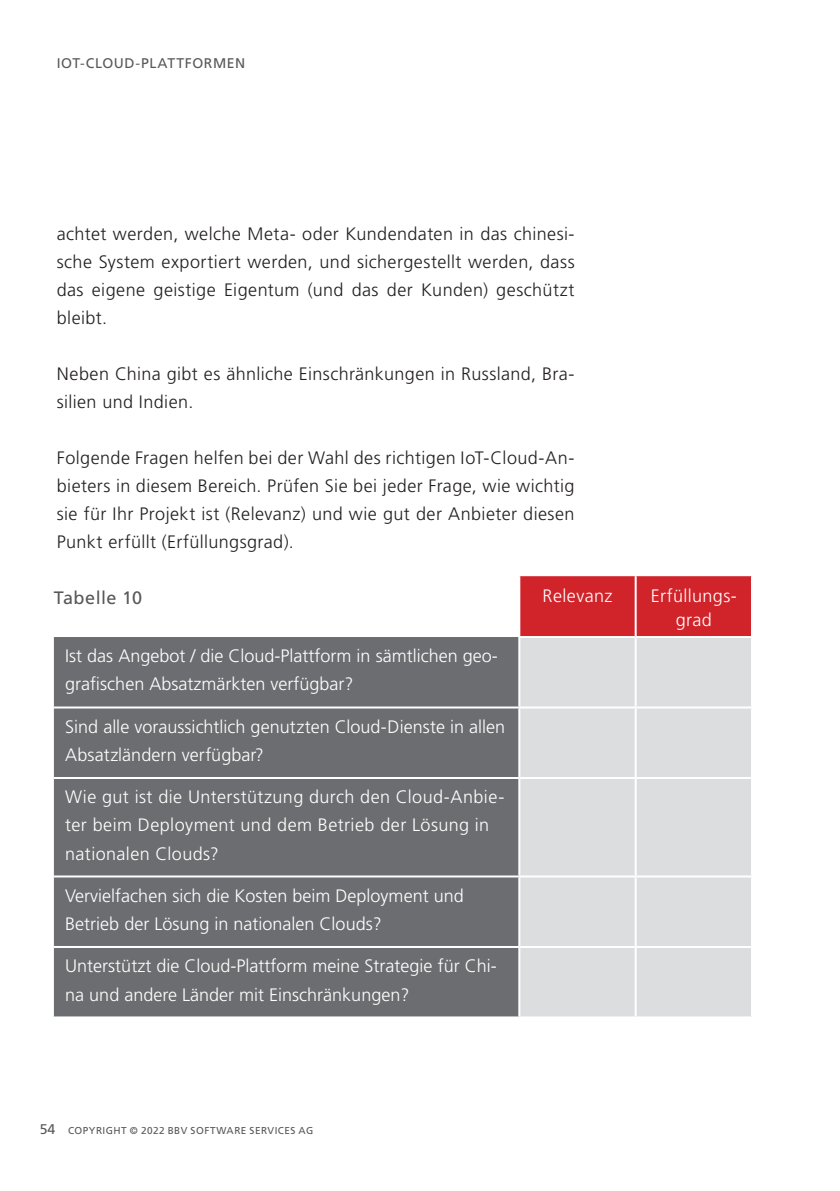
<style>
.page{position:relative;width:840px;height:1191px;background:#fff}
.page>*{position:absolute;margin:0;border:0;box-sizing:border-box;transform-origin:0 0}
.t1{font:300 18px/28px "Frutiger";letter-spacing:.02em;color:#231f20;text-align:justify}
.t2{font:300 18px/28px "Frutiger";color:#fff}
.t3{font:300 18px/28px "Frutiger";letter-spacing:.025em;color:#fff}
.t4{font:300 18px/24px "Frutiger";letter-spacing:.02em;color:#fff;text-align:center}
.t5{font:18px "Frutiger";letter-spacing:.025em;color:#57585a}
.t6{font:14px "Frutiger";letter-spacing:.04em;color:#57585a}
.t7{font:10px "Frutiger";letter-spacing:.045em;color:#57585a}
.s1{font-size:14px}
</style>
<div class="page">
<div style="left:520px;top:576px;width:230px;height:60px;background:#d1232a"></div>
<div style="left:54px;top:637px;width:464px;height:379px;background:#6c6d70"></div>
<div style="left:520px;top:638px;width:230px;height:378px;background:#dcdddf"></div>
<hr style="left:54px;top:946px;width:465px;height:2px;background:#fff">
<hr style="left:519px;top:946px;width:116px;height:2px;background:#fff">
<hr style="left:635px;top:946px;width:117px;height:2px;background:#fff">
<hr style="left:634px;top:638px;width:2px;height:68px;background:#fff">
<hr style="left:634px;top:708px;width:2px;height:69px;background:#fff">
<hr style="left:634px;top:779px;width:2px;height:96px;background:#fff">
<hr style="left:634px;top:877px;width:2px;height:69px;background:#fff">
<hr style="left:634px;top:948px;width:2px;height:68px;background:#fff">
<hr style="left:634px;top:576px;width:2px;height:60px;background:#fff">
<hr style="left:54px;top:706px;width:465px;height:2px;background:#fff">
<hr style="left:519px;top:706px;width:116px;height:2px;background:#fff">
<hr style="left:635px;top:706px;width:117px;height:2px;background:#fff">
<hr style="left:54px;top:777px;width:465px;height:2px;background:#fff">
<hr style="left:519px;top:777px;width:116px;height:2px;background:#fff">
<hr style="left:635px;top:777px;width:117px;height:2px;background:#fff">
<hr style="left:54px;top:875px;width:465px;height:2px;background:#fff">
<hr style="left:519px;top:875px;width:116px;height:2px;background:#fff">
<hr style="left:635px;top:875px;width:117px;height:2px;background:#fff">
<hr style="left:839px;top:0;width:1px;height:1191px;background:#939598">
<p class="t6" style="left:57px;top:54px;width:190px">IOT-CLOUD-PLATTFORMEN</p>
<p class="t1" style="left:57px;top:220px;width:519px">achtet werden, welche Meta- oder Kundendaten in das chinesi&shy;sche System exportiert werden, und sichergestellt werden, dass das eigene geistige Eigentum (und das der Kunden) geschützt bleibt.</p>
<p class="t1" style="left:57px;top:360px;width:519px">Neben China gibt es ähnliche Einschränkungen in Russland, Bra&shy;silien und Indien.</p>
<p class="t1" style="left:57px;top:444px;width:519px">Folgende Fragen helfen bei der Wahl des richtigen IoT-Cloud-An&shy;bieters in diesem Bereich. Prüfen Sie bei jeder Frage, wie wichtig sie für Ihr Projekt ist (Relevanz) und wie gut der Anbieter diesen Punkt erfüllt (Erfüllungsgrad).</p>
<p class="t5" style="left:54px;top:587px;width:90px">Tabelle 10</p>
<p class="t4" style="left:542px;top:583px;width:71px">Relevanz</p>
<p class="t4" style="left:650px;top:583px;width:87px">Erfüllungs&shy;grad</p>
<p class="t2" style="left:65px;top:642px;width:434px">Ist das Angebot / die Cloud-Plattform in sämtlichen geo&shy;grafischen Absatzmärkten verfügbar?</p>
<p class="t2" style="left:65px;top:712px;width:441px">Sind alle voraussichtlich genutzten Cloud-Dienste in allen<br>Absatzländern verfügbar?</p>
<p class="t3" style="left:65px;top:783px;width:440px">Wie gut ist die Unterstützung durch den Cloud-Anbie&shy;ter beim Deployment und dem Betrieb der Lösung in nationalen Clouds?</p>
<p class="t2" style="left:65px;top:881px;width:400px">Vervielfachen sich die Kosten beim Deployment und<br>Betrieb der Lösung in nationalen Clouds?</p>
<p class="t2" style="left:65px;top:952px;width:432px">Unterstützt die Cloud-Plattform meine Strategie für Chi&shy;na und andere Länder mit Einschränkungen?</p>
<p class="t7" style="left:40px;top:1124px;width:275px"><span class="s1">54</span> COPYRIGHT © 2022 BBV SOFTWARE SERVICES AG</p>
</div>
